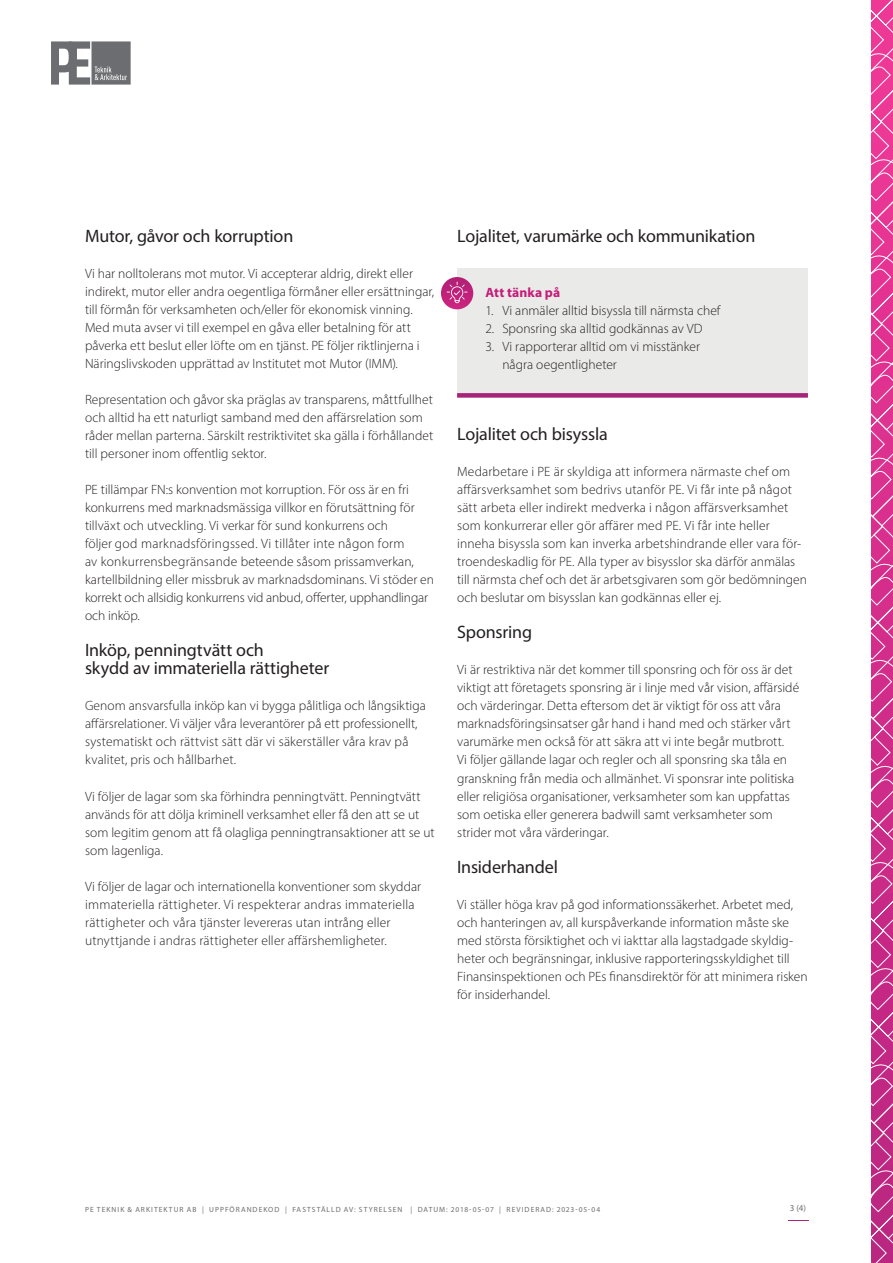
<style>
.page{position:relative;width:893px;height:1263px;background:#fff}
.page>*{position:absolute;margin:0;border:0;box-sizing:border-box;transform-origin:0 0}
.t1{font:300 21px "Myriad Pro";color:#fff;scale:2.17 1}
.Brödtext{font:18px/18px "Myriad Pro";letter-spacing:-.01em;color:#231f20}
.Brödtext-2{font:300 13.5px/18px "Myriad Pro";letter-spacing:.005em;color:#231f20}
.Brödtext-3{font:700 13.5px "Myriad Pro";letter-spacing:.01em;color:#c51b79}
.Rubrik_1{font:9px "Myriad Pro";color:#6c6d70}
.Brödtext-4{font:7.5px "Myriad Pro";letter-spacing:.135em;color:#6c6d70}
</style>
<div class="page">
<svg style="left:51px;top:41px;width:80px;height:44px"></svg>
<svg style="left:872px;top:0;width:21px;height:1263px;background:#d94598"></svg>
<div style="left:457px;top:268px;width:351px;height:130px;background:#eaeae8"></div>
<svg style="left:441px;top:277px;width:32px;height:32px"></svg>
<svg style="left:447px;top:282px;width:21px;height:21px"></svg>
<div style="left:457px;top:393px;width:351px;height:5px;background:#a8237a"></div>
<p class="Brödtext" style="left:85px;top:227px;width:210px">Mutor, gåvor och korruption</p>
<p class="Brödtext-2" style="left:85px;top:265px;width:351px">Vi har nolltolerans mot mutor. Vi accepterar aldrig, direkt eller indirekt, mutor eller andra oegentliga förmåner eller ersättningar, till förmån för verksamheten och/eller för ekonomisk vinning.<br>Med muta avser vi till exempel en gåva eller betalning för att påverka ett beslut eller löfte om en tjänst. PE följer riktlinjerna i Näringslivskoden upprättad av Institutet mot Mutor (IMM).</p>
<p class="Brödtext-2" style="left:85px;top:391px;width:350px">Representation och gåvor ska präglas av transparens, måttfullhet och alltid ha ett naturligt samband med den affärsrelation som råder mellan parterna. Särskilt restriktivitet ska gälla i förhållandet till personer inom offentlig sektor.</p>
<p class="Brödtext-2" style="left:85px;top:481px;width:325px">PE tillämpar FN:s konvention mot korruption. För oss är en fri</p>
<p class="Brödtext-2" style="left:85px;top:499px;width:331px">konkurrens med marknadsmässiga villkor en förutsättning för</p>
<p class="Brödtext-2" style="left:85px;top:517px;width:350px">tillväxt och utveckling. Vi verkar för sund konkurrens och<br>följer god marknadsföringssed. Vi tillåter inte någon form<br>av konkurrensbegränsande beteende såsom prissamverkan, kartellbildning eller missbruk av marknadsdominans. Vi stöder en korrekt och allsidig konkurrens vid anbud, offerter, upphandlingar och inköp.</p>
<p class="Brödtext" style="left:85px;top:641px;width:246px">Inköp, penningtvätt och<br>skydd av immateriella rättigheter</p>
<p class="Brödtext-2" style="left:85px;top:697px;width:342px">Genom ansvarsfulla inköp kan vi bygga pålitliga och långsiktiga affärsrelationer. Vi väljer våra leverantörer på ett professionellt, systematiskt och rättvist sätt där vi säkerställer våra krav på kvalitet, pris och hållbarhet.</p>
<p class="Brödtext-2" style="left:85px;top:787px;width:351px">Vi följer de lagar som ska förhindra penningtvätt. Penningtvätt används för att dölja kriminell verksamhet eller få den att se ut som legitim genom att få olagliga penningtransaktioner att se ut som lagenliga.</p>
<p class="Brödtext-2" style="left:85px;top:877px;width:338px">Vi följer de lagar och internationella konventioner som skyddar immateriella rättigheter. Vi respekterar andras immateriella rättigheter och våra tjänster levereras utan intrång eller</p>
<p class="Brödtext-2" style="left:85px;top:931px;width:303px">utnyttjande i andras rättigheter eller affärshemligheter.</p>
<p class="Brödtext" style="left:457px;top:227px;width:300px">Lojalitet, varumärke och kommunikation</p>
<p class="Brödtext-3" style="left:485px;top:284px;width:76px">Att tänka på</p>
<p class="Brödtext-2" style="left:485px;top:301px;width:237px">1. Vi anmäler alltid bisyssla till närmsta chef</p>
<p class="Brödtext-2" style="left:485px;top:319px;width:219px">2. Sponsring ska alltid godkännas av VD</p>
<p class="Brödtext-2" style="left:502px;top:337px;width:199px;text-indent:-17px">3. Vi rapporterar alltid om vi misstänker några oegentligheter</p>
<p class="Brödtext" style="left:457px;top:425px;width:152px">Lojalitet och bisyssla</p>
<p class="Brödtext-2" style="left:457px;top:463px;width:351px">Medarbetare i PE är skyldiga att informera närmaste chef om affärsverksamhet som bedrivs utanför PE. Vi får inte på något sätt arbeta eller indirekt medverka i någon affärsverksamhet som konkurrerar eller gör affärer med PE. Vi får inte heller inneha bisyssla som kan inverka arbetshindrande eller vara för&shy;troendeskadlig för PE. Alla typer av bisysslor ska därför anmälas till närmsta chef och det är arbetsgivaren som gör bedömningen och beslutar om bisysslan kan godkännas eller ej.</p>
<p class="Brödtext" style="left:457px;top:623px;width:77px">Sponsring</p>
<p class="Brödtext-2" style="left:457px;top:661px;width:344px">Vi är restriktiva när det kommer till sponsring och för oss är det viktigt att företagets sponsring är i linje med vår vision, affärsidé och värderingar. Detta eftersom det är viktigt för oss att våra marknadsföringsinsatser går hand i hand med och stärker vårt varumärke men också för att säkra att vi inte begår mutbrott.<br>Vi följer gällande lagar och regler och all sponsring ska tåla en granskning från media och allmänhet. Vi sponsrar inte politiska eller religiösa organisationer, verksamheter som kan uppfattas som oetiska eller generera badwill samt verksamheter som strider mot våra värderingar.</p>
<p class="Brödtext" style="left:457px;top:857px;width:102px">Insiderhandel</p>
<p class="Brödtext-2" style="left:457px;top:895px;width:352px">Vi ställer höga krav på god informationssäkerhet. Arbetet med, och hanteringen av, all kurspåverkande information måste ske med största försiktighet och vi iakttar alla lagstadgade skyldig&shy;heter och begränsningar, inklusive rapporteringsskyldighet till Finansinspektionen och PEs finansdirektör för att minimera risken för insiderhandel.</p>
<p class="Brödtext-4" style="left:85px;top:1205px;width:517px">PE TEKNIK &amp; ARKITEKTUR AB | UPPFÖRANDEKOD | FASTSTÄLLD AV: STYRELSEN | DATUM: 2018-05-07 | REVIDERAD: 2023-05-04</p>
<p class="Rubrik_1" style="left:790px;top:1203px;width:18px">3 (4)</p>
<p class="t1" style="left:787px;top:1206px;width:12px">–</p>
</div>
